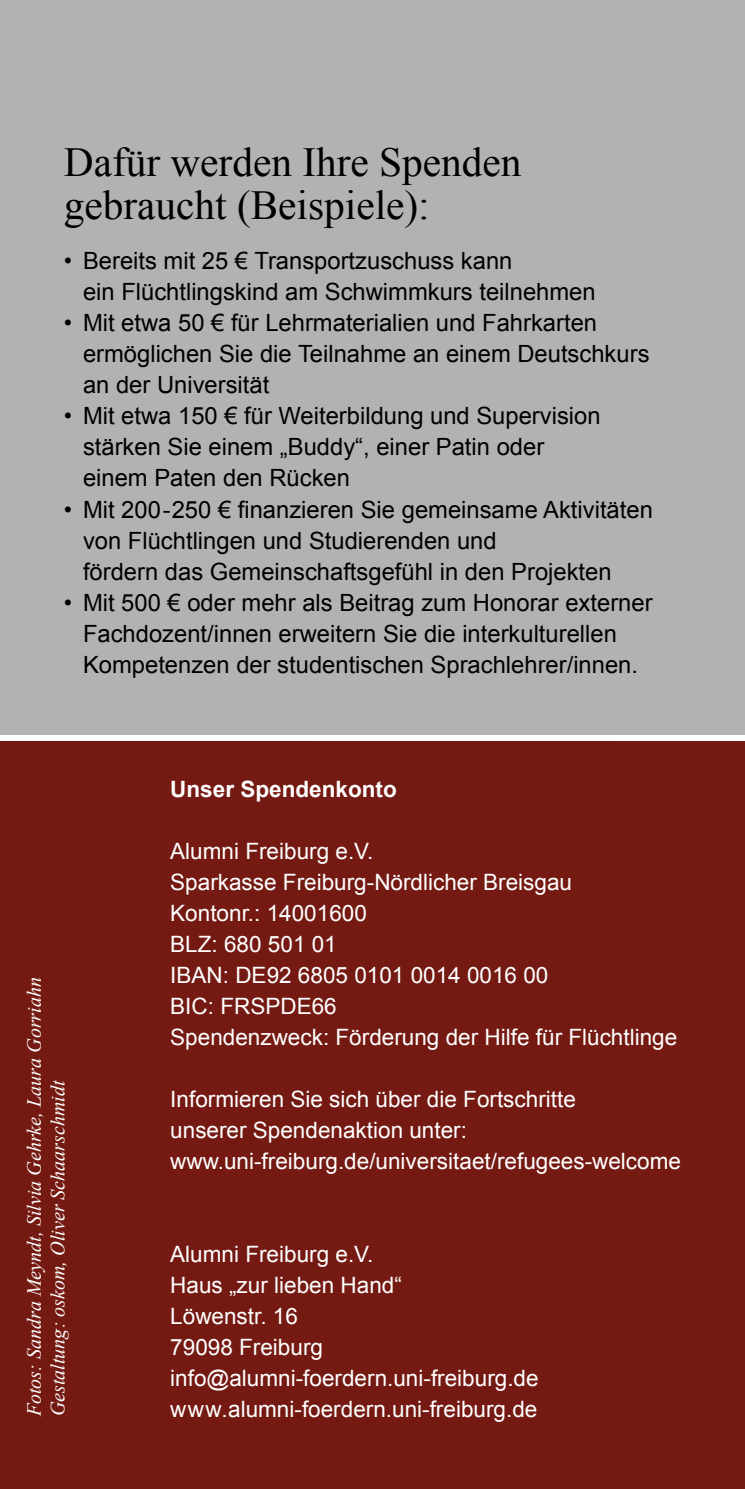
<style>
.page{position:relative;width:745px;height:1489px;background:#fff}
.page>*{position:absolute;margin:0;border:0;box-sizing:border-box;transform-origin:0 0}
.t1{font:41.25px/42.5px "Times New Roman";color:#000}
.t2{font:23.75px/31px "Arial";color:#000}
.t3{font:22.5px/31px "Arial";color:#fff}
.t4{font:700 22.5px "Arial";color:#fff}
.t5{font:italic 20px/23.8px "Times New Roman";color:#fff}
</style>
<div class="page">
<div style="left:0;top:0;width:744px;height:734px;background:#b3b2b2"></div>
<div style="left:0;top:741px;width:744px;height:747px;background:#741a13"></div>
<h1 class="t1" style="left:64px;top:141px;width:459px">Dafür werden Ihre Spenden gebraucht (Beispiele):</h1>
<p class="t2" style="left:83px;top:246px;width:514px;text-indent:-19px">• Bereits mit 25 € Transportzuschuss kann<br>ein Flüchtlingskind am Schwimmkurs teilnehmen</p>
<p class="t2" style="left:83px;top:308px;width:567px;text-indent:-19px">• Mit etwa 50 € für Lehrmaterialien und Fahrkarten ermöglichen Sie die Teilnahme an einem Deutschkurs an der Universität</p>
<p class="t2" style="left:83px;top:401px;width:519px;text-indent:-19px">• Mit etwa 150 € für Weiterbildung und Supervision stärken Sie einem „Buddy“, einer Patin oder einem Paten den Rücken</p>
<p class="t2" style="left:83px;top:494px;width:571px;text-indent:-19px">• Mit 200-250 € finanzieren Sie gemeinsame Aktivitäten von Flüchtlingen und Studierenden und<br>fördern das Gemeinschaftsgefühl in den Projekten</p>
<p class="t2" style="left:83px;top:587px;width:570px;text-indent:-19px">• Mit 500 € oder mehr als Beitrag zum Honorar externer<br>Fachdozent/innen erweitern Sie die interkulturellen<br>Kompetenzen der studentischen Sprachlehrer/innen.</p>
<p class="t5" style="left:22px;top:1416px;width:440px;rotate:-90deg">Fotos: Sandra Meyndt, Silvia Gehrke, Laura Gorriahn<br>Gestaltung: oskom, Oliver Schaarschmidt</p>
<p class="t4" style="left:170px;top:776px;width:228px">Unser Spendenkonto</p>
<p class="t3" style="left:170px;top:835px;width:508px">Alumni Freiburg e.V.<br>Sparkasse Freiburg-Nördlicher Breisgau<br>Kontonr.: 14001600<br>BLZ: 680 501 01<br>IBAN: DE92 6805 0101 0014 0016 00<br>BIC: FRSPDE66<br>Spendenzweck: Förderung der Hilfe für Flüchtlinge</p>
<p class="t3" style="left:170px;top:1083px;width:512px">Informieren Sie sich über die Fortschritte<br>unserer Spendenaktion unter: www.uni-freiburg.de/universitaet/refugees-welcome</p>
<p class="t3" style="left:170px;top:1238px;width:369px">Alumni Freiburg e.V.<br>Haus „zur lieben Hand“<br>Löwenstr. 16<br>79098 Freiburg info@alumni-foerdern.uni-freiburg.de www.alumni-foerdern.uni-freiburg.de</p>
</div>
